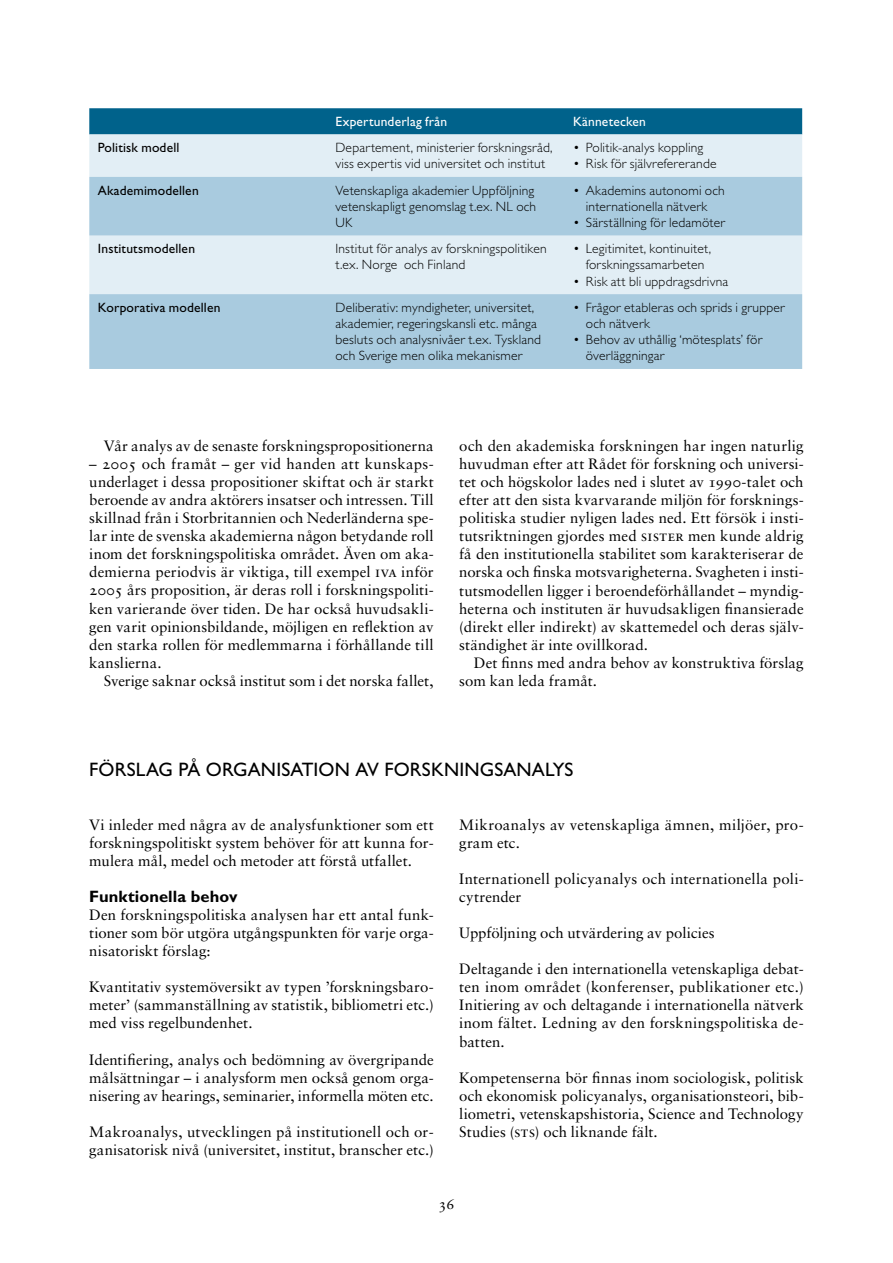
<style>
.page{position:relative;width:893px;height:1263px;background:#fff}
.page>*{position:absolute;margin:0;border:0;box-sizing:border-box;transform-origin:0 0}
.t1{font:19.5px "Gill Sans Std";letter-spacing:.005em;color:#000}
.t2{font:700 16.5px "Gill Sans Std";letter-spacing:.005em;color:#000}
.t3{font:15px/18px "Sabon LT Std";letter-spacing:.005em;color:#000;text-align:justify}
.t4{font:300 13.5px/16.2px "Gill Sans Std";letter-spacing:.015em;color:#000}
.t5{font:13.5px "Gill Sans Std";letter-spacing:.015em;color:#000}
.t6{font:13.5px "Gill Sans Std";letter-spacing:.015em;color:#fff}
</style>
<div class="page">
<div style="left:89px;top:108px;width:713px;height:26px;background:#00628b"></div>
<div style="left:89px;top:134px;width:713px;height:43px;background:#e2eef5"></div>
<svg style="left:89px;top:177px;width:713px;height:192px;background:#bad5e5"></svg>
<p class="t6" style="left:335px;top:114px;width:113px">Expertunderlag från</p>
<p class="t6" style="left:573px;top:114px;width:74px">Kännetecken</p>
<p class="t5" style="left:98px;top:140px;width:83px">Politisk modell</p>
<p class="t4" style="left:335px;top:140px;width:219px">Departement, ministerier forskningsråd, viss expertis vid universitet och institut</p>
<p class="t4" style="left:573px;top:140px;width:132px">• Politik-analys koppling</p>
<p class="t4" style="left:573px;top:156px;width:145px">• Risk för självrefererande</p>
<p class="t5" style="left:98px;top:182px;width:102px">Akademimodellen</p>
<p class="t4" style="left:335px;top:182px;width:202px">Vetenskapliga akademier Uppföljning vetenskapligt genomslag t.ex. NL och<br>UK</p>
<p class="t4" style="left:573px;top:182px;width:153px;text-align:center">• Akademins autonomi och internationella nätverk</p>
<p class="t4" style="left:573px;top:215px;width:153px">• Särställning för ledamöter</p>
<p class="t5" style="left:98px;top:241px;width:99px">Institutsmodellen</p>
<p class="t4" style="left:335px;top:241px;width:213px">Institut för analys av forskningspolitiken t.ex. Norge och Finland</p>
<p class="t4" style="left:573px;top:241px;width:140px;text-align:center">• Legitimitet, kontinuitet, forskningssamarbeten</p>
<p class="t4" style="left:573px;top:273px;width:157px">• Risk att bli uppdragsdrivna</p>
<p class="t5" style="left:98px;top:300px;width:124px">Korporativa modellen</p>
<p class="t4" style="left:335px;top:299px;width:207px">Deliberativ: myndigheter, universitet, akademier, regeringskansli etc. många besluts och analysnivåer t.ex. Tyskland och Sverige men olika mekanismer</p>
<p class="t4" style="left:586px;top:299px;width:200px;text-indent:-13px">• Frågor etableras och sprids i grupper och nätverk</p>
<p class="t4" style="left:586px;top:332px;width:178px;text-indent:-13px">• Behov av uthållig ‘mötesplats’ för överläggningar</p>
<p class="t3" style="left:104px;top:437px;width:331px">Vår analys av de senaste forskningspropositionerna</p>
<p class="t3" style="left:89px;top:455px;width:346px">– 2005 och framåt – ger vid handen att kunskaps&shy;underlaget i dessa propositioner skiftat och är starkt beroende av andra aktörers insatser och intressen. Till skillnad från i Storbritannien och Nederländerna spe&shy;lar inte de svenska akademierna någon betydande roll inom det forskningspolitiska området. Även om aka&shy;demierna periodvis är viktiga, till exempel IVA inför 2005 års proposition, är deras roll i forskningspoliti&shy;ken varierande över tiden. De har också huvudsakli&shy;gen varit opinionsbildande, möjligen en reflektion av den starka rollen för medlemmarna i förhållande till kanslierna.</p>
<p class="t3" style="left:104px;top:671px;width:331px">Sverige saknar också institut som i det norska fallet,</p>
<p class="t3" style="left:459px;top:437px;width:346px">och den akademiska forskningen har ingen naturlig huvudman efter att Rådet för forskning och universi&shy;tet och högskolor lades ned i slutet av 1990-talet och efter att den sista kvarvarande miljön för forsknings&shy;politiska studier nyligen lades ned. Ett försök i insti&shy;tutsriktningen gjordes med SISTER men kunde aldrig få den institutionella stabilitet som karakteriserar de norska och finska motsvarigheterna. Svagheten i insti&shy;tutsmodellen ligger i beroendeförhållandet – myndig&shy;heterna och instituten är huvudsakligen finansierade (direkt eller indirekt) av skattemedel och deras själv&shy;ständighet är inte ovillkorad.</p>
<p class="t3" style="left:459px;top:653px;width:346px;text-indent:15px">Det finns med andra behov av konstruktiva förslag som kan leda framåt.</p>
<h1 class="t1" style="left:89px;top:758px;width:486px">FÖRSLAG PÅ ORGANISATION AV FORSKNINGSANALYS</h1>
<p class="t3" style="left:89px;top:815px;width:346px">Vi inleder med några av de analysfunktioner som ett forskningspolitiskt system behöver för att kunna for&shy;mulera mål, medel och metoder att förstå utfallet.</p>
<p class="t2" style="left:89px;top:887px;width:150px">Funktionella behov</p>
<p class="t3" style="left:89px;top:906px;width:346px">Den forskningspolitiska analysen har ett antal funk&shy;tioner som bör utgöra utgångspunkten för varje orga&shy;nisatoriskt förslag:</p>
<p class="t3" style="left:89px;top:978px;width:346px">Kvantitativ systemöversikt av typen ’forskningsbaro&shy;meter’ (sammanställning av statistik, bibliometri etc.) med viss regelbundenhet.</p>
<p class="t3" style="left:89px;top:1050px;width:346px">Identifiering, analys och bedömning av övergripande målsättningar – i analysform men också genom orga&shy;nisering av hearings, seminarier, informella möten etc.</p>
<p class="t3" style="left:89px;top:1122px;width:346px">Makroanalys, utvecklingen på institutionell och or&shy;ganisatorisk nivå (universitet, institut, branscher etc.)</p>
<p class="t3" style="left:459px;top:816px;width:346px">Mikroanalys av vetenskapliga ämnen, miljöer, pro&shy;gram etc.</p>
<p class="t3" style="left:459px;top:870px;width:346px">Internationell policyanalys och internationella poli&shy;cytrender</p>
<p class="t3" style="left:459px;top:924px;width:257px">Uppföljning och utvärdering av policies</p>
<p class="t3" style="left:459px;top:960px;width:346px">Deltagande i den internationella vetenskapliga debat&shy;ten inom området (konferenser, publikationer etc.)<br>Initiering av och deltagande i internationella nätverk inom fältet. Ledning av den forskningspolitiska de&shy;batten.</p>
<p class="t3" style="left:459px;top:1068px;width:346px">Kompetenserna bör finnas inom sociologisk, politisk och ekonomisk policyanalys, organisationsteori, bib&shy;liometri, vetenskapshistoria, Science and Technology Studies (STS) och liknande fält.</p>
<p class="t3" style="left:439px;top:1194px;width:17px">36</p>
</div>
